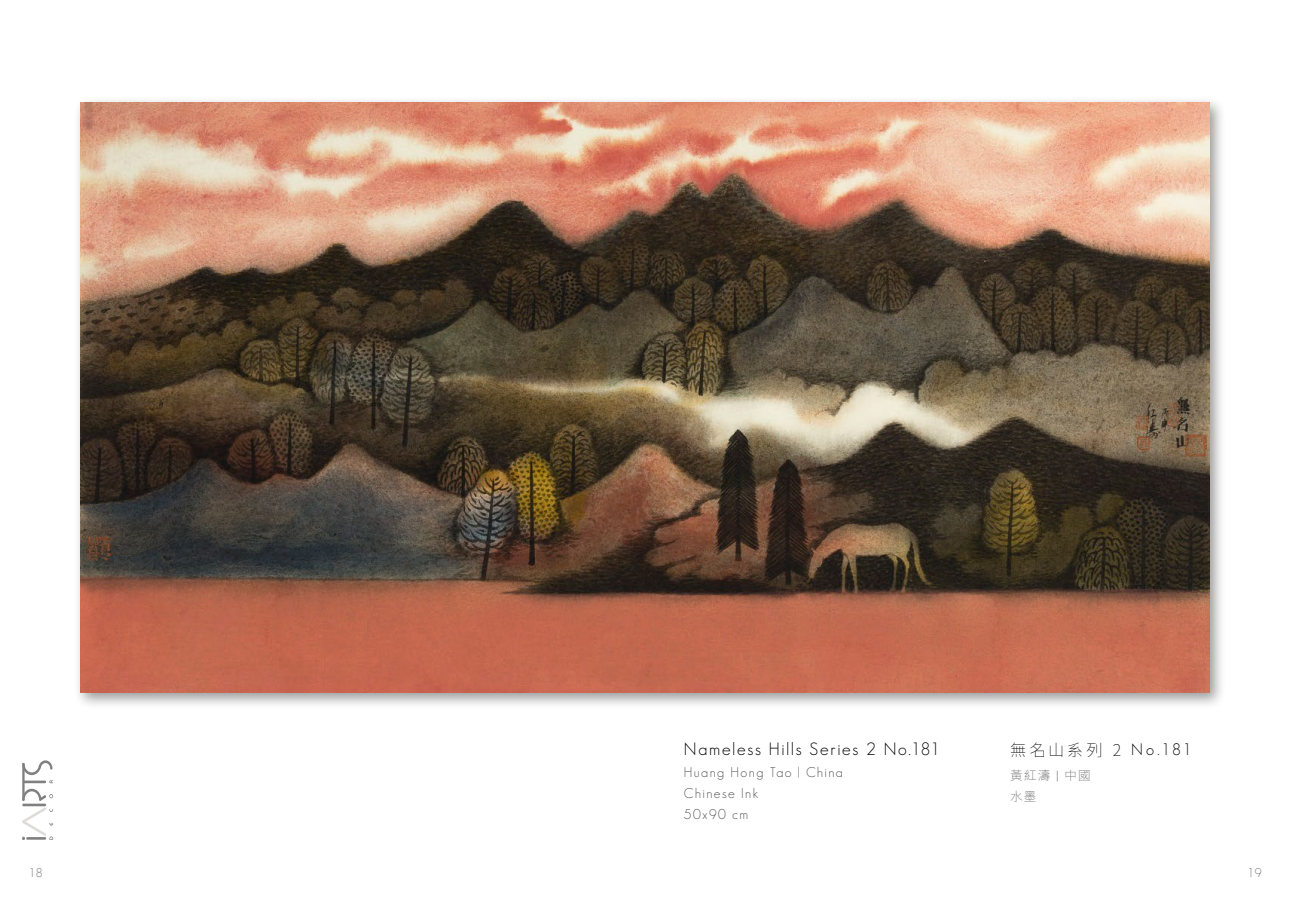
<style>
.page{position:relative;width:1290px;height:911px;background:#fff}
.page>*{position:absolute;margin:0;border:0;box-sizing:border-box;transform-origin:0 0}
.t1{font:300 17.5px "Geosans";letter-spacing:.095em;color:#000}
.t2{font:100 16.25px "Noto Sans TC";letter-spacing:.17em;color:#000}
.t3{font:300 13.75px/21.2px "Geosans";letter-spacing:.1em;color:#595757}
.t4{font:100 12.5px/20.6px "Noto Sans TC";letter-spacing:.1em;color:#595757}
.t5{font:300 12.5px "Geosans";color:#727171}
.s1{font-family:"Geosans";font-weight:300;font-size:13.75px}
.s2{font-family:"Geosans";font-weight:300}
</style>
<div class="page">
<hr style="left:22px;top:803px;width:24px;height:3px;background:#000">
<svg style="left:22px;top:760px;width:31px;height:41px"></svg>
<svg style="left:22px;top:807px;width:31px;height:33px"></svg>
<div style="left:74px;top:96px;width:1152px;height:613px;background:#000;opacity:.4"></div>
<img style="left:81px;top:102px;width:1128px;height:590px">
<p class="t1" style="left:684px;top:738px;width:257px">Nameless Hills Series 2 No.181</p>
<p class="t3" style="left:684px;top:761px;width:160px">Huang Hong Tao | China<br>Chinese Ink<br>50x90 cm</p>
<p class="t4" style="left:1010px;top:765px;width:82px">黃紅濤 <span class="s1">|</span> 中國水墨</p>
<p class="t2" style="left:1010px;top:740px;width:183px">無名山系列 2 <span class="s2">No.181</span></p>
<p class="t5" style="left:28px;top:865px;width:16px">18</p>
<p class="t5" style="left:1247px;top:865px;width:16px">19</p>
</div>
